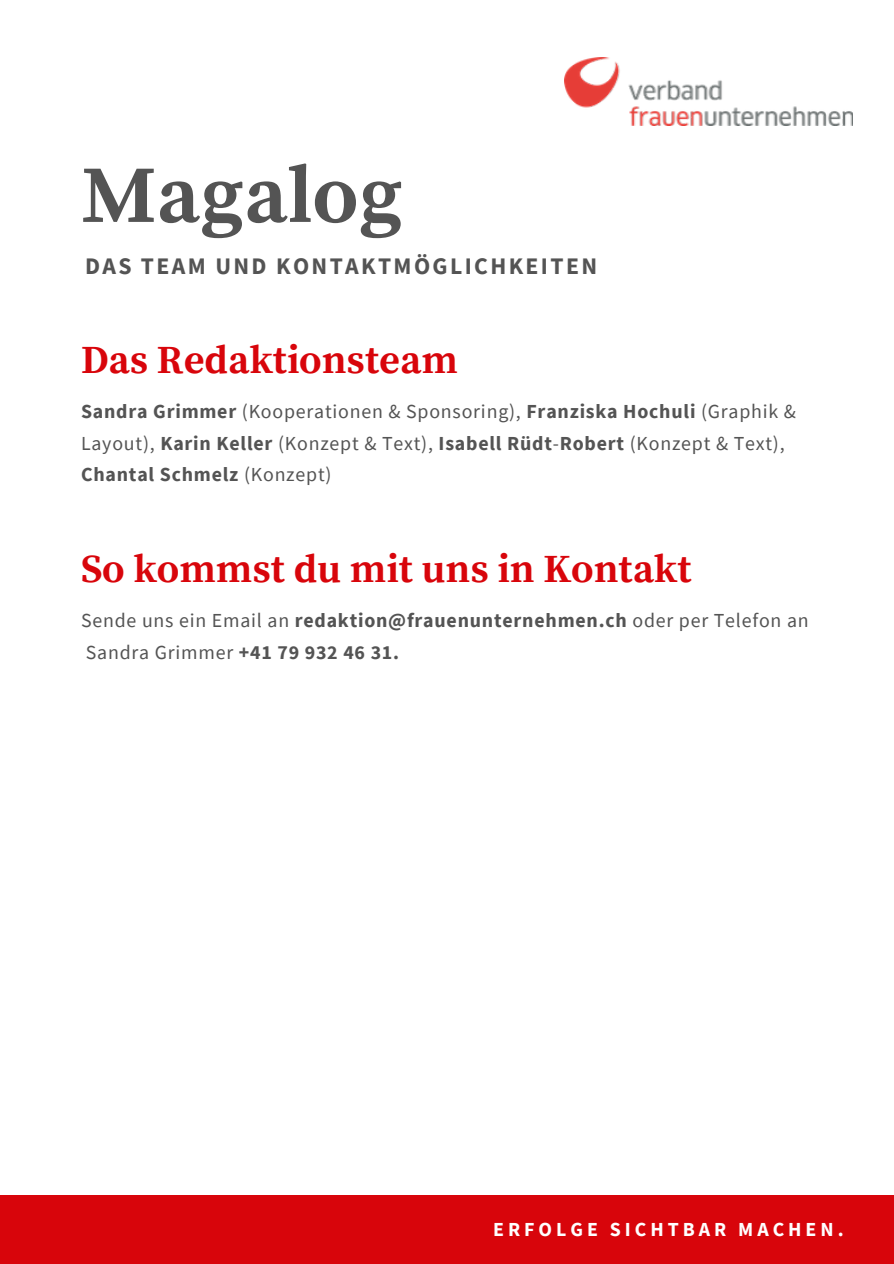
<style>
.page{position:relative;width:894px;height:1264px;background:#fff}
.page>*{position:absolute;margin:0;border:0;box-sizing:border-box;transform-origin:0 0}
.t1{font:700 81.15px "Source Serif Pro";color:#545454}
.t2{font:700 39.75px "Source Serif Pro";color:#d8050b}
.t3{font:700 23.7px "Source Sans Pro";letter-spacing:.1em;color:#545454}
.t4{font:19.8px/31.5px "Source Sans Pro";letter-spacing:.04em;color:#545454}
.t5{font:700 19.8px "Source Sans Pro";letter-spacing:.2em;color:#fff}
.s1{font-weight:700}
</style>
<div class="page">
<div style="left:0;top:1195px;width:893px;height:68px;background:#d8050b"></div>
<img style="left:564px;top:57px;width:288px;height:68px">
<h1 class="t1" style="left:82px;top:147px;width:322px">Magalog</h1>
<p class="t3" style="left:85px;top:250px;width:513px">DAS TEAM UND KONTAKTMÖGLICHKEITEN</p>
<h2 class="t2" style="left:81px;top:337px;width:378px">Das Redaktionsteam</h2>
<p class="t4" style="left:81px;top:395px;width:716px"><span class="s1">Sandra Grimmer</span> (Kooperationen &amp; Sponsoring), <span class="s1">Franziska Hochuli</span> (Graphik &amp;<br>Layout), <span class="s1">Karin Keller</span> (Konzept &amp; Text), <span class="s1">Isabell Rüdt</span>-<span class="s1">Robert</span> (Konzept &amp; Text),<br><span class="s1">Chantal Schmelz</span> (Konzept)</p>
<h2 class="t2" style="left:81px;top:545px;width:612px">So kommst du mit uns in Kontakt</h2>
<p class="t4" style="left:81px;top:604px;width:729px">Sende uns ein Email an <span class="s1">redaktion@frauenunternehmen.ch</span> oder per Telefon an<br>Sandra Grimmer <span class="s1">+41 79 932 46 31.</span></p>
<p class="t5" style="left:493px;top:1216px;width:352px">ERFOLGE SICHTBAR MACHEN.</p>
</div>
